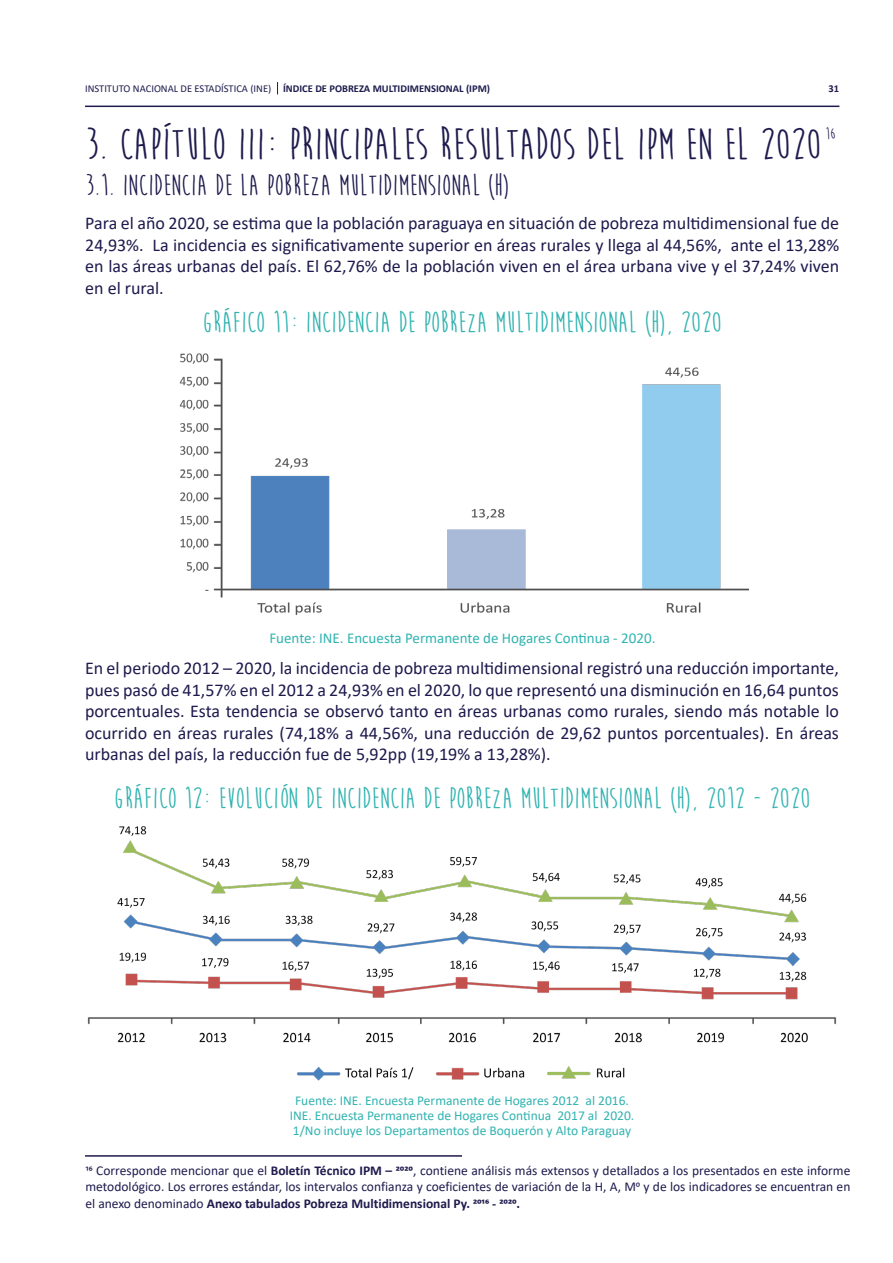
<style>
.page{position:relative;width:893px;height:1263px;background:#fff}
.page>*{position:absolute;margin:0;border:0;box-sizing:border-box;transform-origin:0 0}
.t1{font:700 45px "Moon Flower";color:#1e1a4d}
.t2{font:700 30px "Moon Flower";color:#30b3b0}
.t3{font:700 30px "Moon Flower";color:#1e1a4d}
.t4{font:18px/21.6px "Calibri";color:#1e1a4d;text-align:justify}
.t5{font:700 16.5px "Moon Flower";color:#1e1a4d}
.t6{font:15px "Calibri";color:#30b3b0}
.t7{font:13.5px/16.2px "Calibri";color:#1e1a4d;text-align:justify}
.t8{font:13.5px "Calibri";color:#30b3b0}
.t9{font:700 10.5px "Calibri";color:#1d1b4c}
.s1{font-weight:400}
.s2{font-weight:700}
</style>
<div class="page">
<hr style="left:85px;top:106px;width:754px;height:1px;background:#1d1b4c">
<svg style="left:277px;top:82px;width:1px;height:12px"></svg>
<img style="left:179px;top:353px;width:569px;height:263px">
<img style="left:87px;top:826px;width:750px;height:255px">
<hr style="left:85px;top:1155px;width:377px;height:2px;background:#1e1a4d">
<p class="t9" style="left:85px;top:81px;width:407px"><span class="s1">INSTITUTO NACIONAL DE ESTADÍSTICA (INE)</span> ÍNDICE DE POBREZA MULTIDIMENSIONAL (IPM)</p>
<p class="t9" style="left:828px;top:81px;width:12px">31</p>
<p class="t1" style="left:85px;top:121px;width:738px">3. CAPÍTULO III: PRINCIPALES RESULTADOS DEL IPM EN EL 2020</p>
<p class="t3" style="left:85px;top:170px;width:426px">3.1. INCIDENCIA DE LA POBREZA MULTIDIMENSIONAL (H)</p>
<p class="t4" style="left:85px;top:212px;width:755px">Para el año 2020, se estima que la población paraguaya en situación de pobreza multidimensional fue de 24,93%. La incidencia es significativamente superior en áreas rurales y llega al 44,56%, ante el 13,28% en las áreas urbanas del país. El 62,76% de la población viven en el área urbana vive y el 37,24% viven en el rural.</p>
<p class="t2" style="left:202px;top:307px;width:521px">GRÁFICO 11: INCIDENCIA DE POBREZA MULTIDIMENSIONAL (H), 2020</p>
<p class="t5" style="left:825px;top:125px;width:12px">16</p>
<p class="t6" style="left:269px;top:628px;width:388px">Fuente: INE. Encuesta Permanente de Hogares Continua - 2020.</p>
<p class="t4" style="left:85px;top:657px;width:755px">En el periodo 2012 – 2020, la incidencia de pobreza multidimensional registró una reducción importante, pues pasó de 41,57% en el 2012 a 24,93% en el 2020, lo que representó una disminución en 16,64 puntos porcentuales. Esta tendencia se observó tanto en áreas urbanas como rurales, siendo más notable lo ocurrido en áreas rurales (74,18% a 44,56%, una reducción de 29,62 puntos porcentuales). En áreas urbanas del país, la reducción fue de 5,92pp (19,19% a 13,28%).</p>
<p class="t2" style="left:114px;top:782px;width:698px">GRÁFICO 12: EVOLUCIÓN DE INCIDENCIA DE POBREZA MULTIDIMENSIONAL (H), 2012 - 2020</p>
<p class="t8" style="left:295px;top:1091px;width:335px">Fuente: INE. Encuesta Permanente de Hogares 2012 al 2016.</p>
<p class="t8" style="left:290px;top:1106px;width:346px">INE. Encuesta Permanente de Hogares Continua 2017 al 2020.</p>
<p class="t8" style="left:293px;top:1121px;width:340px">1/No incluye los Departamentos de Boquerón y Alto Paraguay</p>
<p class="t7" style="left:85px;top:1162px;width:766px">16 Corresponde mencionar que el <span class="s2">Boletín Técnico IPM – 2020</span>, contiene análisis más extensos y detallados a los presentados en este informe metodológico. Los errores estándar, los intervalos confianza y coeficientes de variación de la H, A, M0 y de los indicadores se encuentran en el anexo denominado <span class="s2">Anexo tabulados Pobreza Multidimensional Py. 2016 - 2020.</span></p>
</div>
